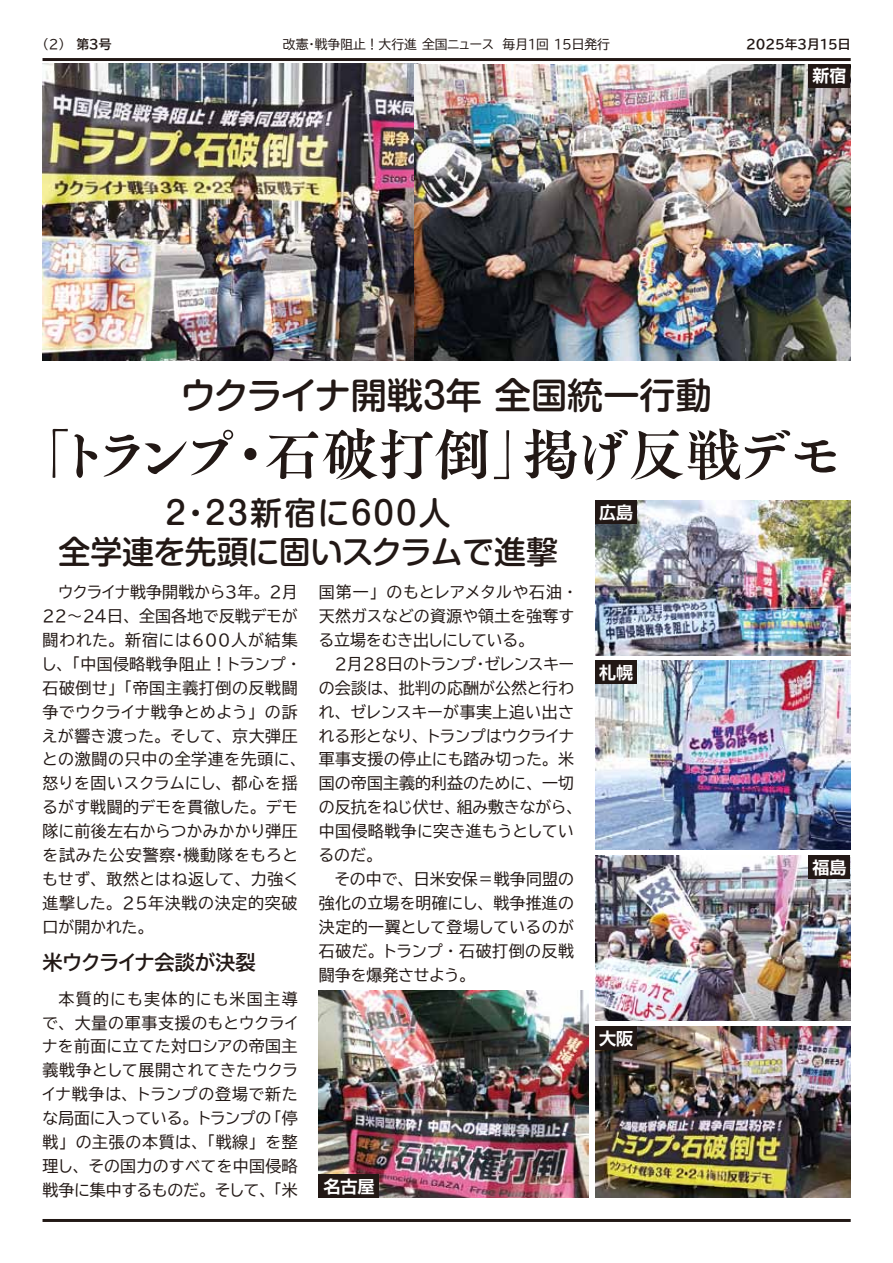
<style>
.page{position:relative;width:893px;height:1263px;background:#fff}
.page>*{position:absolute;margin:0;border:0;box-sizing:border-box;transform-origin:0 0}
.t1{font:56.4px "FJS Tsuku A Old Min Pr 6 N B";letter-spacing:-.09em;color:#221815}
.t2{font:500 36.15px "Shin M Go Pro";letter-spacing:-.005em;color:#221815}
.t3{font:500 31.95px/39.3px "Shin M Go Pro";letter-spacing:-.03em;color:#221815;text-align:center}
.t4{font:20.25px "BIZ UDP Gothic Bold";color:#221815}
.t5{font:700 16.95px "Shin Go Pr 6 De";color:#fff}
.t6{font:15.9px/23.9px "BIZ UDP Gothic";letter-spacing:.02em;color:#221815;text-align:justify}
.t7{font:12.75px "BIZ UDP Gothic";color:#221815}
.t8{font:12.75px "BIZ UDP Gothic Bold";color:#221815}
.s1{font-family:"BIZ UDP Gothic Bold"}
</style>
<div class="page">
<hr style="left:43px;top:1219px;width:808px;height:3px;background:#221815">
<hr style="left:43px;top:58px;width:808px;height:3px;background:#221815">
<img style="left:43px;top:64px;width:371px;height:297px">
<img style="left:414px;top:64px;width:436px;height:297px">
<img style="left:595px;top:501px;width:255px;height:155px">
<img style="left:595px;top:1026px;width:255px;height:172px">
<img style="left:319px;top:990px;width:270px;height:208px">
<img style="left:595px;top:855px;width:255px;height:165px">
<img style="left:595px;top:660px;width:255px;height:190px">
<div style="left:595px;top:501px;width:42px;height:23px;background:#221815"></div>
<div style="left:808px;top:64px;width:42px;height:24px;background:#221815"></div>
<div style="left:595px;top:660px;width:42px;height:24px;background:#221815"></div>
<div style="left:808px;top:855px;width:42px;height:24px;background:#221815"></div>
<div style="left:595px;top:1026px;width:42px;height:24px;background:#221815"></div>
<div style="left:319px;top:1174px;width:60px;height:24px;background:#221815"></div>
<p class="t7" style="left:43px;top:38px;width:71px">（2） <span class="s1">第３号</span></p>
<p class="t7" style="left:283px;top:38px;width:329px">改憲・戦争阻止！大行進全国ニュース　毎月１回１５日発行</p>
<p class="t8" style="left:746px;top:38px;width:106px">２０２５年３月１５日</p>
<p class="t5" style="left:812px;top:62px;width:36px">新宿</p>
<h2 class="t2" style="left:180px;top:365px;width:533px">ウクライナ開戦３年全国統一行動</h2>
<h1 class="t1" style="left:43px;top:403px;width:803px">｢トランプ・石破打倒」掲げ反戦デモ</h1>
<h3 class="t3" style="left:59px;top:489px;width:501px">２・２３新宿に６００人<br>全学連を先頭に固いスクラムで進撃</h3>
<p class="t5" style="left:599px;top:498px;width:36px">広島</p>
<p class="t6" style="left:43px;top:580px;width:258px;text-indent:16px">ウクライナ戦争開戦から３年。２月２２～２４日、全国各地で反戦デモが闘われた。新宿には６００人が結集し、「中国侵略戦争阻止！トランプ・石破倒せ」「帝国主義打倒の反戦闘争でウクライナ戦争とめよう」の訴えが響き渡った。そして、京大弾圧との激闘の只中の全学連を先頭に、怒りを固いスクラムにし、都心を揺るがす戦闘的デモを貫徹した。デモ隊に前後左右からつかみかかり弾圧を試みた公安警察･機動隊をもろともせず、敢然とはね返して、力強く進撃した。２５年決戦の決定的突破口が開かれた。</p>
<p class="t4" style="left:43px;top:952px;width:215px">米ウクライナ会談が決裂</p>
<p class="t6" style="left:43px;top:987px;width:257px;text-indent:16px">本質的にも実体的にも米国主導で、大量の軍事支援のもとウクライナを前面に立てた対ロシアの帝国主義戦争として展開されてきたウクライナ戦争は、トランプの登場で新たな局面に入っている。トランプの「停戦」の主張の本質は、「戦線」を整理し、その国力のすべてを中国侵略戦争に集中するものだ。そして、「米</p>
<p class="t6" style="left:319px;top:580px;width:257px">国第一」のもとレアメタルや石油・天然ガスなどの資源や領土を強奪する立場をむき出しにしている。</p>
<p class="t6" style="left:319px;top:652px;width:258px;text-indent:16px">２月２８日のトランプ・ゼレンスキーの会談は、批判の応酬が公然と行われ、ゼレンスキーが事実上追い出される形となり、トランプはウクライナ軍事支援の停止にも踏み切った。米国の帝国主義的利益のために、一切の反抗をねじ伏せ、組み敷きながら、中国侵略戦争に突き進もうとしているのだ。</p>
<p class="t6" style="left:319px;top:867px;width:257px;text-indent:16px">その中で、日米安保＝戦争同盟の強化の立場を明確にし、戦争推進の決定的一翼として登場しているのが石破だ。トランプ・石破打倒の反戦闘争を爆発させよう。</p>
<p class="t5" style="left:323px;top:1172px;width:53px">名古屋</p>
<p class="t5" style="left:599px;top:658px;width:36px">札幌</p>
<p class="t5" style="left:599px;top:1024px;width:36px">大阪</p>
<p class="t5" style="left:812px;top:853px;width:36px">福島</p>
</div>
